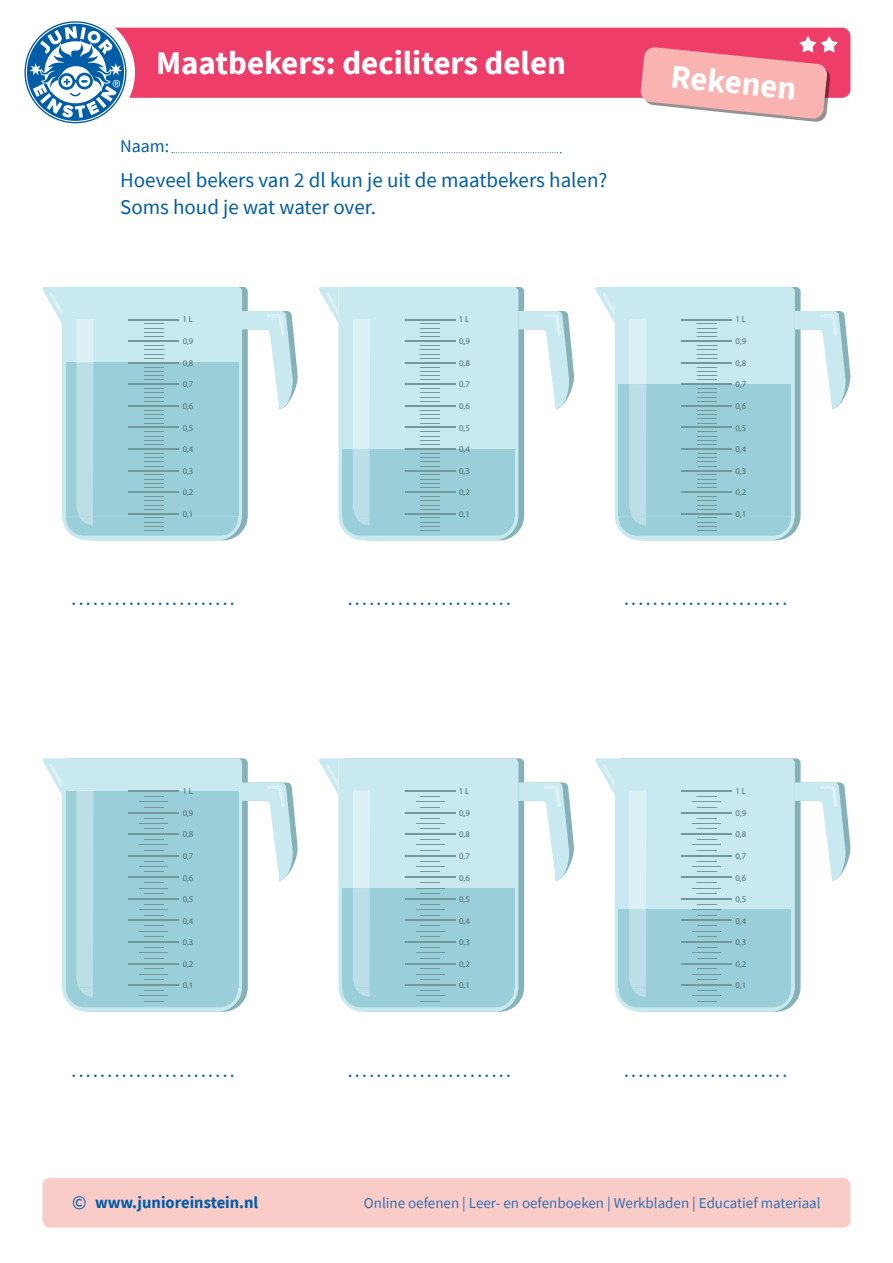
<style>
.page{position:relative;width:893px;height:1263px;background:#fff}
.page>*{position:absolute;margin:0;border:0;box-sizing:border-box;transform-origin:0 0}
.t1{font:700 33px "Source Sans Pro";color:#fff}
.t2{font:24px "JE blokletters basis Regular";color:#015da7}
.t3{font:21px/27px "Source Sans Pro";color:#015da7}
.t4{font:18px "Source Sans Pro";color:#015da7}
.t5{font:700 16.5px "Source Sans Pro";color:#015da7}
.t6{font:15px "Source Sans Pro";color:#3271b4}
.t7{font:8.7px "Myriad Pro";color:#516d6f}
.s1{font-weight:400;font-size:19.5px}
</style>
<div class="page">
<div style="left:75px;top:28px;width:775px;height:70px;background:#ef3d69;border-radius:9px"></div>
<div style="left:43px;top:1178px;width:807px;height:49px;background:#faccc8;border-radius:7px"></div>
<div style="left:16px;top:13px;width:119px;height:119px;background:#fff;border-radius:50%"></div>
<svg style="left:24px;top:21px;width:102px;height:102px"></svg>
<svg style="left:172px;top:152px;width:389px;height:1px"></svg>
<svg style="left:640px;top:36px;width:198px;height:86px"></svg>
<svg style="left:43px;top:287px;width:255px;height:249px"></svg>
<svg style="left:518px;top:287px;width:6px;height:245px"></svg>
<div style="left:338px;top:287px;width:180px;height:253px;background:#c8e9f0"></div>
<div style="left:353px;top:319px;width:17px;height:130px;background:#dcf1f5"></div>
<svg style="left:319px;top:287px;width:19px;height:36px"></svg>
<svg style="left:518px;top:311px;width:56px;height:98px"></svg>
<hr style="left:405px;top:319px;width:50px;height:1px;background:#71999c">
<hr style="left:405px;top:427px;width:50px;height:1px;background:#71999c">
<hr style="left:405px;top:405px;width:50px;height:1px;background:#71999c">
<hr style="left:405px;top:384px;width:50px;height:1px;background:#71999c">
<hr style="left:405px;top:362px;width:50px;height:1px;background:#71999c">
<hr style="left:405px;top:341px;width:50px;height:1px;background:#71999c">
<svg style="left:342px;top:431px;width:172px;height:105px;background:#a2d1da"></svg>
<svg style="left:420px;top:410px;width:20px;height:14px"></svg>
<svg style="left:420px;top:388px;width:20px;height:14px"></svg>
<svg style="left:420px;top:367px;width:20px;height:14px"></svg>
<svg style="left:420px;top:345px;width:20px;height:14px"></svg>
<svg style="left:420px;top:324px;width:20px;height:14px"></svg>
<svg style="left:595px;top:287px;width:255px;height:249px"></svg>
<svg style="left:43px;top:758px;width:255px;height:249px"></svg>
<svg style="left:319px;top:758px;width:255px;height:249px"></svg>
<svg style="left:795px;top:758px;width:6px;height:245px"></svg>
<div style="left:615px;top:758px;width:180px;height:254px;background:#c8e9f0"></div>
<div style="left:629px;top:790px;width:17px;height:120px;background:#dcf1f5"></div>
<svg style="left:595px;top:758px;width:20px;height:37px"></svg>
<svg style="left:795px;top:782px;width:55px;height:99px"></svg>
<hr style="left:682px;top:790px;width:50px;height:2px;background:#71999c">
<hr style="left:682px;top:898px;width:50px;height:1px;background:#71999c">
<hr style="left:682px;top:877px;width:50px;height:1px;background:#71999c">
<hr style="left:682px;top:855px;width:50px;height:1px;background:#71999c">
<hr style="left:682px;top:834px;width:50px;height:1px;background:#71999c">
<hr style="left:682px;top:812px;width:50px;height:1px;background:#71999c">
<svg style="left:693px;top:882px;width:28px;height:12px"></svg>
<svg style="left:693px;top:861px;width:28px;height:12px"></svg>
<svg style="left:693px;top:839px;width:28px;height:12px"></svg>
<svg style="left:693px;top:818px;width:28px;height:11px"></svg>
<svg style="left:693px;top:796px;width:28px;height:12px"></svg>
<svg style="left:619px;top:904px;width:172px;height:103px;background:#9dced7"></svg>
<h1 class="t1" style="left:156px;top:40px;width:411px">Maatbekers: deciliters delen</h1>
<h3 class="t4" style="left:120px;top:134px;width:51px">Naam:</h3>
<h3 class="t3" style="left:120px;top:166px;width:489px">Hoeveel bekers van 2 dl kun je uit de maatbekers halen?<br>Soms houd je wat water over.</h3>
<h1 class="t1" style="left:673px;top:54px;width:128px;rotate:6deg">Rekenen</h1>
<p class="t7" style="left:183px;top:314px;width:12px">1 L</p>
<p class="t7" style="left:459px;top:314px;width:12px">1 L</p>
<p class="t7" style="left:735px;top:314px;width:12px">1 L</p>
<p class="t7" style="left:183px;top:336px;width:12px">0,9</p>
<p class="t7" style="left:459px;top:336px;width:12px">0,9</p>
<p class="t7" style="left:735px;top:336px;width:12px">0,9</p>
<p class="t7" style="left:183px;top:358px;width:12px">0,8</p>
<p class="t7" style="left:459px;top:358px;width:12px">0,8</p>
<p class="t7" style="left:735px;top:358px;width:12px">0,8</p>
<p class="t7" style="left:183px;top:379px;width:12px">0,7</p>
<p class="t7" style="left:459px;top:379px;width:12px">0,7</p>
<p class="t7" style="left:735px;top:379px;width:12px">0,7</p>
<p class="t7" style="left:183px;top:401px;width:12px">0,6</p>
<p class="t7" style="left:459px;top:401px;width:12px">0,6</p>
<p class="t7" style="left:735px;top:401px;width:12px">0,6</p>
<p class="t7" style="left:183px;top:422px;width:12px">0,5</p>
<p class="t7" style="left:459px;top:422px;width:12px">0,5</p>
<p class="t7" style="left:735px;top:422px;width:12px">0,5</p>
<p class="t7" style="left:183px;top:444px;width:12px">0,4</p>
<p class="t7" style="left:459px;top:444px;width:12px">0,4</p>
<p class="t7" style="left:735px;top:444px;width:12px">0,4</p>
<p class="t7" style="left:183px;top:465px;width:12px">0,3</p>
<p class="t7" style="left:459px;top:465px;width:12px">0,3</p>
<p class="t7" style="left:735px;top:465px;width:12px">0,3</p>
<p class="t7" style="left:183px;top:487px;width:12px">0,2</p>
<p class="t7" style="left:183px;top:509px;width:12px">0,1</p>
<p class="t7" style="left:459px;top:487px;width:12px">0,2</p>
<p class="t7" style="left:459px;top:509px;width:12px">0,1</p>
<p class="t7" style="left:735px;top:487px;width:12px">0,2</p>
<p class="t7" style="left:735px;top:509px;width:12px">0,1</p>
<h2 class="t2" style="left:71px;top:588px;width:165px">. . . . . . . . . . . . . . . . . . . . . . .</h2>
<h2 class="t2" style="left:348px;top:588px;width:165px">. . . . . . . . . . . . . . . . . . . . . . .</h2>
<h2 class="t2" style="left:624px;top:588px;width:165px">. . . . . . . . . . . . . . . . . . . . . . .</h2>
<p class="t7" style="left:183px;top:785px;width:12px">1 L</p>
<p class="t7" style="left:459px;top:785px;width:12px">1 L</p>
<p class="t7" style="left:735px;top:785px;width:12px">1 L</p>
<p class="t7" style="left:183px;top:807px;width:12px">0,9</p>
<p class="t7" style="left:459px;top:807px;width:12px">0,9</p>
<p class="t7" style="left:735px;top:807px;width:12px">0,9</p>
<p class="t7" style="left:183px;top:829px;width:12px">0,8</p>
<p class="t7" style="left:459px;top:829px;width:12px">0,8</p>
<p class="t7" style="left:735px;top:829px;width:12px">0,8</p>
<p class="t7" style="left:183px;top:851px;width:12px">0,7</p>
<p class="t7" style="left:459px;top:851px;width:12px">0,7</p>
<p class="t7" style="left:735px;top:851px;width:12px">0,7</p>
<p class="t7" style="left:183px;top:872px;width:12px">0,6</p>
<p class="t7" style="left:459px;top:872px;width:12px">0,6</p>
<p class="t7" style="left:735px;top:872px;width:12px">0,6</p>
<p class="t7" style="left:183px;top:894px;width:12px">0,5</p>
<p class="t7" style="left:459px;top:894px;width:12px">0,5</p>
<p class="t7" style="left:735px;top:894px;width:12px">0,5</p>
<p class="t7" style="left:183px;top:915px;width:12px">0,4</p>
<p class="t7" style="left:459px;top:915px;width:12px">0,4</p>
<p class="t7" style="left:735px;top:915px;width:12px">0,4</p>
<p class="t7" style="left:183px;top:937px;width:12px">0,3</p>
<p class="t7" style="left:459px;top:937px;width:12px">0,3</p>
<p class="t7" style="left:735px;top:937px;width:12px">0,3</p>
<p class="t7" style="left:183px;top:958px;width:12px">0,2</p>
<p class="t7" style="left:183px;top:980px;width:12px">0,1</p>
<p class="t7" style="left:459px;top:958px;width:12px">0,2</p>
<p class="t7" style="left:459px;top:980px;width:12px">0,1</p>
<p class="t7" style="left:735px;top:958px;width:12px">0,2</p>
<p class="t7" style="left:735px;top:980px;width:12px">0,1</p>
<h2 class="t2" style="left:71px;top:1060px;width:165px">. . . . . . . . . . . . . . . . . . . . . . .</h2>
<h2 class="t2" style="left:348px;top:1060px;width:165px">. . . . . . . . . . . . . . . . . . . . . . .</h2>
<h2 class="t2" style="left:624px;top:1060px;width:165px">. . . . . . . . . . . . . . . . . . . . . . .</h2>
<h3 class="t5" style="left:72px;top:1191px;width:188px"><span class="s1">©</span> www.junioreinstein.nl</h3>
<h3 class="t6" style="left:364px;top:1194px;width:458px">Online oefenen | Leer- en oefenboeken | Werkbladen | Educatief materiaal</h3>
</div>
